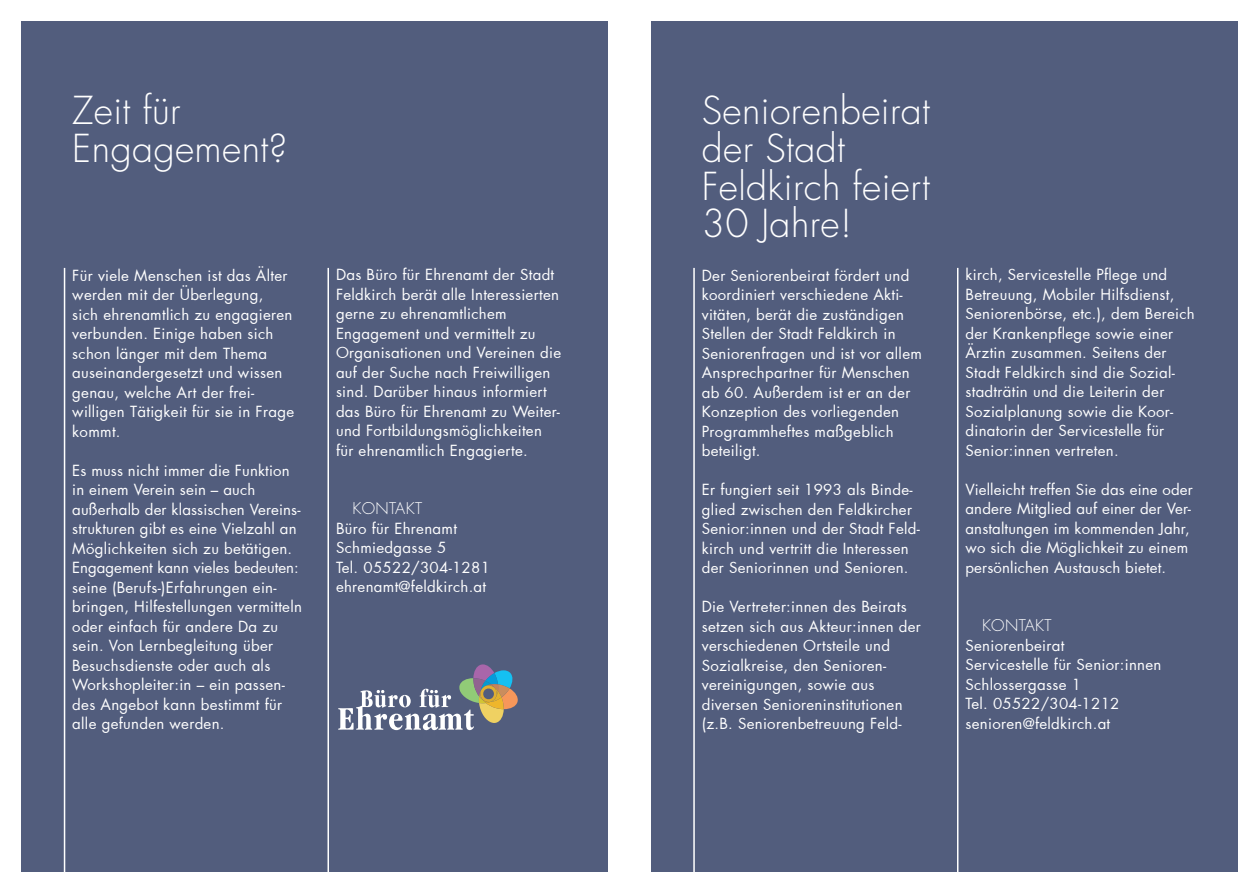
<style>
.page{position:relative;width:1259px;height:893px;background:#fff}
.page>*{position:absolute;margin:0;border:0;box-sizing:border-box;transform-origin:0 0}
.t1{font:300 37.5px/37.5px "Futura";letter-spacing:.01em;color:#fff}
.t2{font:300 15.75px "Futura";letter-spacing:.02em;color:#fff}
.t3{font:15px/19.5px "Futura";letter-spacing:.02em;color:#fff}
</style>
<div class="page">
<div style="left:21px;top:21px;width:587px;height:851px;background:#525d7d"></div>
<svg style="left:338px;top:664px;width:180px;height:66px"></svg>
<hr style="left:64px;top:268px;width:1px;height:625px;background:#fff">
<hr style="left:327px;top:268px;width:2px;height:625px;background:#fff">
<div style="left:651px;top:21px;width:586px;height:851px;background:#525d7d"></div>
<hr style="left:693px;top:268px;width:2px;height:625px;background:#fff">
<hr style="left:957px;top:268px;width:1px;height:625px;background:#fff">
<h1 class="t1" style="left:72px;top:93px;width:216px">Zeit für<br>Engagement?</h1>
<p class="t3" style="left:72px;top:265px;width:223px">Für viele Menschen ist das Älter werden mit der Überlegung,<br>sich ehrenamtlich zu engagieren verbunden. Einige haben sich schon länger mit dem Thema auseinandergesetzt und wissen genau, welche Art der frei&shy;willigen Tätigkeit für sie in Frage kommt.</p>
<p class="t3" style="left:72px;top:460px;width:231px">Es muss nicht immer die Funktion in einem Verein sein – auch außerhalb der klassischen Vereins&shy;strukturen gibt es eine Vielzahl an<br>Möglichkeiten sich zu betätigen.<br>Engagement kann vieles bedeuten: seine (Berufs-)Erfahrungen ein&shy;bringen, Hilfestellungen vermitteln oder einfach für andere Da zu sein. Von Lernbegleitung über<br>Besuchsdienste oder auch als<br>Workshopleiter:in – ein passen&shy;des Angebot kann bestimmt für alle gefunden werden.</p>
<p class="t3" style="left:336px;top:265px;width:227px">Das Büro für Ehrenamt der Stadt<br>Feldkirch berät alle Interessierten gerne zu ehrenamtlichem<br>Engagement und vermittelt zu<br>Organisationen und Vereinen die auf der Suche nach Freiwilligen sind. Darüber hinaus informiert das Büro für Ehrenamt zu Weiter&shy;und Fortbildungsmöglichkeiten für ehrenamtlich Engagierte.</p>
<p class="t2" style="left:352px;top:499px;width:71px">KONTAKT</p>
<p class="t3" style="left:336px;top:518px;width:155px">Büro für Ehrenamt<br>Schmiedgasse 5<br>Tel. 05522/304-1281 ehrenamt@feldkirch.at</p>
<h1 class="t1" style="left:702px;top:93px;width:230px">Seniorenbeirat der Stadt<br>Feldkirch feiert<br>30 Jahre!</h1>
<p class="t3" style="left:702px;top:265px;width:222px">Der Seniorenbeirat fördert und koordiniert verschiedene Akti&shy;vitäten, berät die zuständigen<br>Stellen der Stadt Feldkirch in<br>Seniorenfragen und ist vor allem<br>Ansprechpartner für Menschen ab 60. Außerdem ist er an der<br>Konzeption des vorliegenden<br>Programmheftes maßgeblich beteiligt.</p>
<p class="t3" style="left:702px;top:480px;width:220px">Er fungiert seit 1993 als Binde&shy;glied zwischen den Feldkircher<br>Senior:innen und der Stadt Feld&shy;kirch und vertritt die Interessen der Seniorinnen und Senioren.</p>
<p class="t3" style="left:702px;top:597px;width:221px">Die Vertreter:innen des Beirats setzen sich aus Akteur:innen der verschiedenen Ortsteile und<br>Sozialkreise, den Senioren&shy;vereinigungen, sowie aus diversen Senioreninstitutionen (z.B. Seniorenbetreuung Feld-</p>
<p class="t3" style="left:965px;top:265px;width:231px">kirch, Servicestelle Pflege und<br>Betreuung, Mobiler Hilfsdienst,<br>Seniorenbörse, etc.), dem Bereich der Krankenpflege sowie einer<br>Ärztin zusammen. Seitens der<br>Stadt Feldkirch sind die Sozial&shy;stadträtin und die Leiterin der<br>Sozialplanung sowie die Koor&shy;dinatorin der Servicestelle für<br>Senior:innen vertreten.</p>
<p class="t3" style="left:965px;top:479px;width:229px">Vielleicht treffen Sie das eine oder andere Mitglied auf einer der Ver&shy;anstaltungen im kommenden Jahr, wo sich die Möglichkeit zu einem persönlichen Austausch bietet.</p>
<p class="t2" style="left:982px;top:616px;width:71px">KONTAKT</p>
<p class="t3" style="left:965px;top:635px;width:197px">Seniorenbeirat<br>Servicestelle für Senior:innen<br>Schlossergasse 1<br>Tel. 05522/304-1212 senioren@feldkirch.at</p>
</div>
